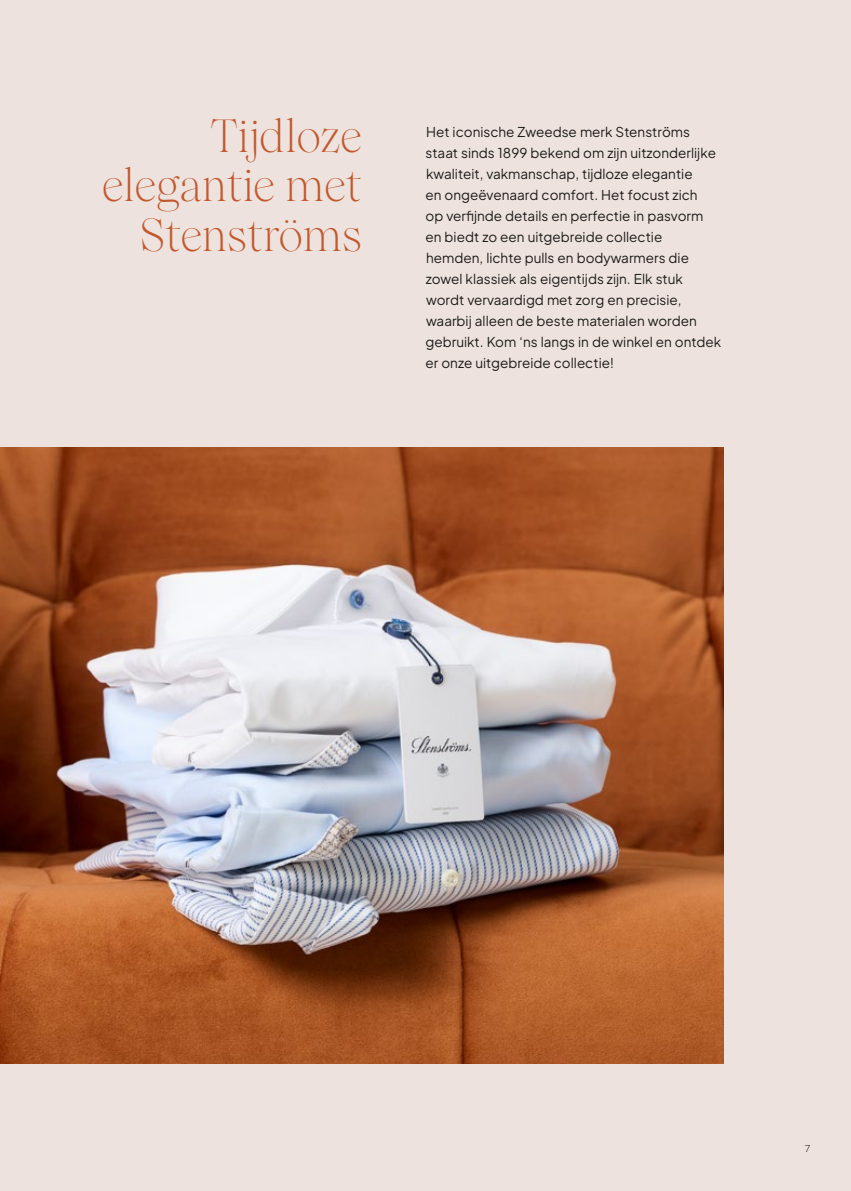
<style>
.page{position:relative;width:851px;height:1191px;background:#fff}
.page>*{position:absolute;margin:0;border:0;box-sizing:border-box;transform-origin:0 0}
.t1{font:300 45px/49.5px "Wulkan Display";color:#c3582d;text-align:right}
.t2{font:13.5px/21px "Plus Jakarta Sans";color:#1d1d1b}
.t3{font:9px "Lulo Clean One";color:#1d1d1b}
</style>
<div class="page">
<div style="left:0;top:0;width:850px;height:1191px;background:#ede2dd"></div>
<img style="left:0;top:448px;width:723px;height:615px">
<h1 class="t1" style="left:102px;top:112px;width:261px">Tijdloze elegantie met<br>Stenströms</h1>
<p class="t2" style="left:425px;top:120px;width:297px">Het iconische Zweedse merk Stenströms staat sinds 1899 bekend om zijn uitzonderlijke kwaliteit, vakmanschap, tijdloze elegantie<br>en ongeëvenaard comfort. Het focust zich<br>op verfijnde details en perfectie in pasvorm en biedt zo een uitgebreide collectie hemden, lichte pulls en bodywarmers die zowel klassiek als eigentijds zijn. Elk stuk wordt vervaardigd met zorg en precisie, waarbij alleen de beste materialen worden gebruikt. Kom ‘ns langs in de winkel en ontdek er onze uitgebreide collectie!</p>
<p class="t3" style="left:804px;top:1142px;width:9px">7</p>
</div>
